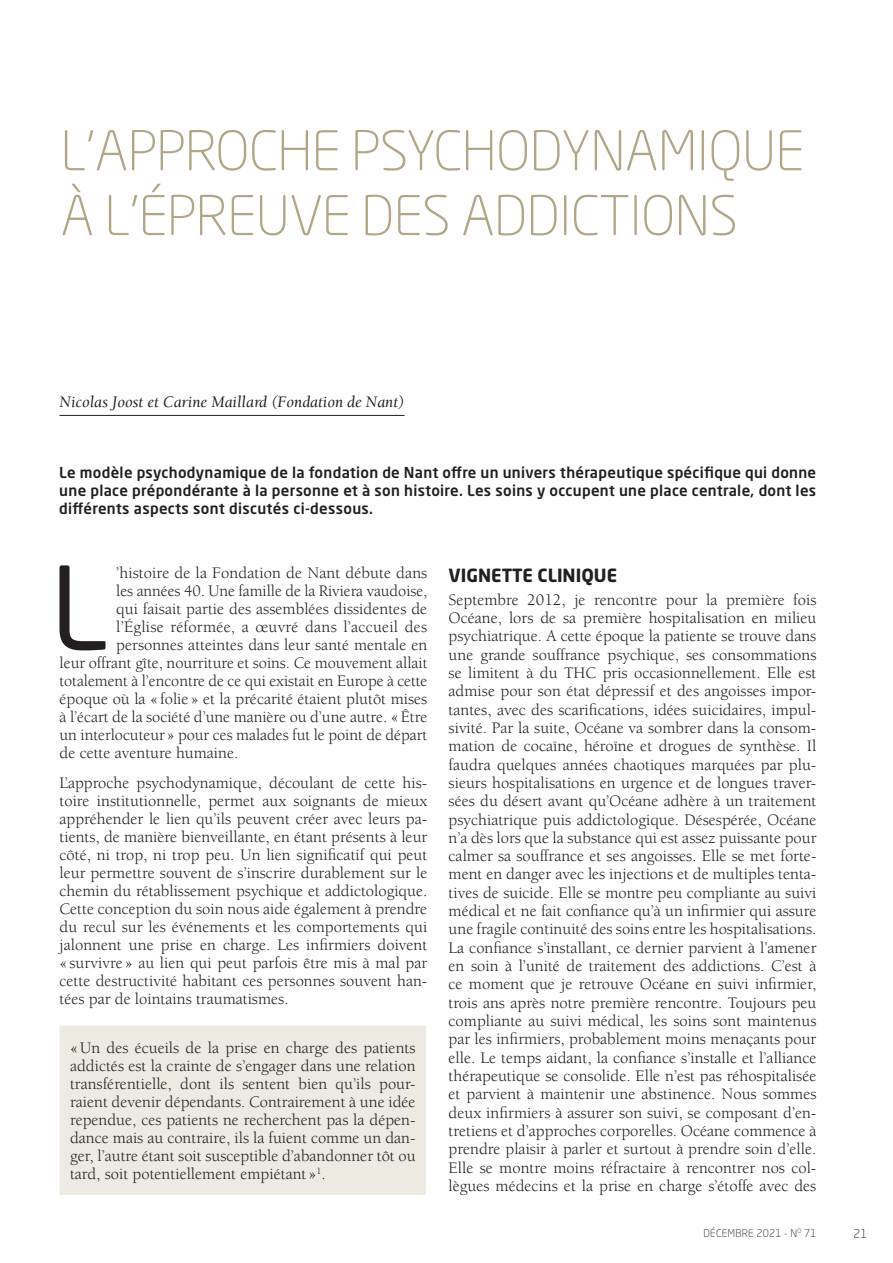
<style>
.page{position:relative;width:893px;height:1263px;background:#fff}
.page>*{position:absolute;margin:0;border:0;box-sizing:border-box;transform-origin:0 0}
.t1{font:113.4px "Neo Sans Pro";color:#231f20}
.t2{font:300 54px/64.8px "Neo Sans Pro";letter-spacing:-.01em;color:#b1a688}
.t3{font:700 18px "Neo Sans Pro";color:#231f20}
.t4{font:16.5px/18.3px "Berkeley Std";color:#231f20;text-align:justify}
.t5{font:italic 16.5px "Berkeley Std";color:#231f20}
.t6{font:500 15px/18px "Neo Sans Pro";letter-spacing:.02em;color:#231f20;text-align:justify}
.t7{font:300 12px "Neo Sans Pro";color:#231f20}
.t8{font:300 10.5px "Neo Sans Pro";letter-spacing:.02em;color:#231f20}
</style>
<div class="page">
<hr style="left:60px;top:415px;width:345px;height:1px;background:#231f20">
<div style="left:65px;top:1031px;width:356px;height:158px;background:#eceae1"></div>
<div style="left:60px;top:1026px;width:366px;height:169px;border:10px solid #eceae1"></div>
<h2 class="t2" style="left:61px;top:118px;width:745px">L'APPROCHE PSYCHODYNAMIQUE<br>À L'ÉPREUVE DES ADDICTIONS</h2>
<p class="t5" style="left:60px;top:392px;width:346px">Nicolas Joost et Carine Maillard (Fondation de Nant)</p>
<p class="t6" style="left:59px;top:463px;width:758px">Le modèle psychodynamique de la fondation de Nant offre un univers thérapeutique spécifique qui donne une place prépondérante à la personne et à son histoire. Les soins y occupent une place centrale, dont les différents aspects sont discutés ci-dessous.</p>
<h1 class="t1" style="left:51px;top:538px;width:58px">L</h1>
<p class="t4" style="left:116px;top:564px;width:313px">’histoire de la Fondation de Nant débute dans</p>
<p class="t4" style="left:116px;top:582px;width:313px">les années 40. Une famille de la Riviera vaudoise,</p>
<p class="t4" style="left:116px;top:600px;width:313px">qui faisait partie des assemblées dissidentes de</p>
<p class="t4" style="left:116px;top:618px;width:313px">l’Église réformée, a œuvré dans l’accueil des</p>
<p class="t4" style="left:116px;top:636px;width:312px">personnes atteintes dans leur santé mentale en</p>
<p class="t4" style="left:60px;top:654px;width:370px">leur offrant gîte, nourriture et soins. Ce mouvement allait</p>
<p class="t4" style="left:60px;top:672px;width:369px">totalement à l’encontre de ce qui existait en Europe à cette</p>
<p class="t4" style="left:60px;top:690px;width:369px">époque où la « folie » et la précarité étaient plutôt mises</p>
<p class="t4" style="left:60px;top:708px;width:369px">à l’écart de la société d’une manière ou d’une autre. «Être</p>
<p class="t4" style="left:60px;top:726px;width:369px">un interlocuteur» pour ces malades fut le point de départ</p>
<p class="t4" style="left:60px;top:744px;width:180px">de cette aventure humaine.</p>
<p class="t4" style="left:60px;top:774px;width:369px">L’approche psychodynamique, découlant de cette his&shy;toire institutionnelle, permet aux soignants de mieux appréhender le lien qu’ils peuvent créer avec leurs pa&shy;tients, de manière bienveillante, en étant présents à leur côté, ni trop, ni trop peu. Un lien significatif qui peut leur permettre souvent de s’inscrire durablement sur le chemin du rétablissement psychique et addictologique.<br>Cette conception du soin nous aide également à prendre du recul sur les événements et les comportements qui jalonnent une prise en charge. Les infirmiers doivent « survivre » au lien qui peut parfois être mis à mal par cette destructivité habitant ces personnes souvent han&shy;tées par de lointains traumatismes.</p>
<p class="t4" style="left:70px;top:1039px;width:347px">«Un des écueils de la prise en charge des patients addictés est la crainte de s’engager dans une relation transférentielle, dont ils sentent bien qu’ils pour&shy;raient devenir dépendants. Contrairement à une idée rependue, ces patients ne recherchent pas la dépen&shy;dance mais au contraire, ils la fuient comme un dan&shy;ger, l’autre étant soit susceptible d’abandonner tôt ou tard, soit potentiellement empiétant »<sup>1</sup>.</p>
<p class="t3" style="left:449px;top:564px;width:170px">VIGNETTE CLINIQUE</p>
<p class="t4" style="left:449px;top:591px;width:369px">Septembre 2012, je rencontre pour la première fois Océane, lors de sa première hospitalisation en milieu psychiatrique. A cette époque la patiente se trouve dans une grande souffrance psychique, ses consommations se limitent à du THC pris occasionnellement. Elle est admise pour son état dépressif et des angoisses impor&shy;tantes, avec des scarifications, idées suicidaires, impul&shy;sivité. Par la suite, Océane va sombrer dans la consom&shy;mation de cocaïne, héroïne et drogues de synthèse. Il faudra quelques années chaotiques marquées par plu&shy;sieurs hospitalisations en urgence et de longues traver&shy;sées du désert avant qu’Océane adhère à un traitement psychiatrique puis addictologique. Désespérée, Océane n’a dès lors que la substance qui est assez puissante pour calmer sa souffrance et ses angoisses. Elle se met forte&shy;ment en danger avec les injections et de multiples tenta&shy;tives de suicide. Elle se montre peu compliante au suivi médical et ne fait confiance qu’à un infirmier qui assure une fragile continuité des soins entre les hospitalisations.<br>La confiance s’installant, ce dernier parvient à l’amener en soin à l’unité de traitement des addictions. C’est à ce moment que je retrouve Océane en suivi infirmier, trois ans après notre première rencontre. Toujours peu compliante au suivi médical, les soins sont maintenus par les infirmiers, probablement moins menaçants pour elle. Le temps aidant, la confiance s’installe et l’alliance thérapeutique se consolide. Elle n’est pas réhospitalisée et parvient à maintenir une abstinence. Nous sommes deux infirmiers à assurer son suivi, se composant d’en&shy;tretiens et d’approches corporelles. Océane commence à prendre plaisir à parler et surtout à prendre soin d’elle.<br>Elle se montre moins réfractaire à rencontrer nos col&shy;lègues médecins et la prise en charge s’étoffe avec des</p>
<p class="t8" style="left:703px;top:1226px;width:114px">DÉCEMBRE 2021 - N<sup>O</sup> 71</p>
<p class="t7" style="left:853px;top:1226px;width:15px">21</p>
</div>
